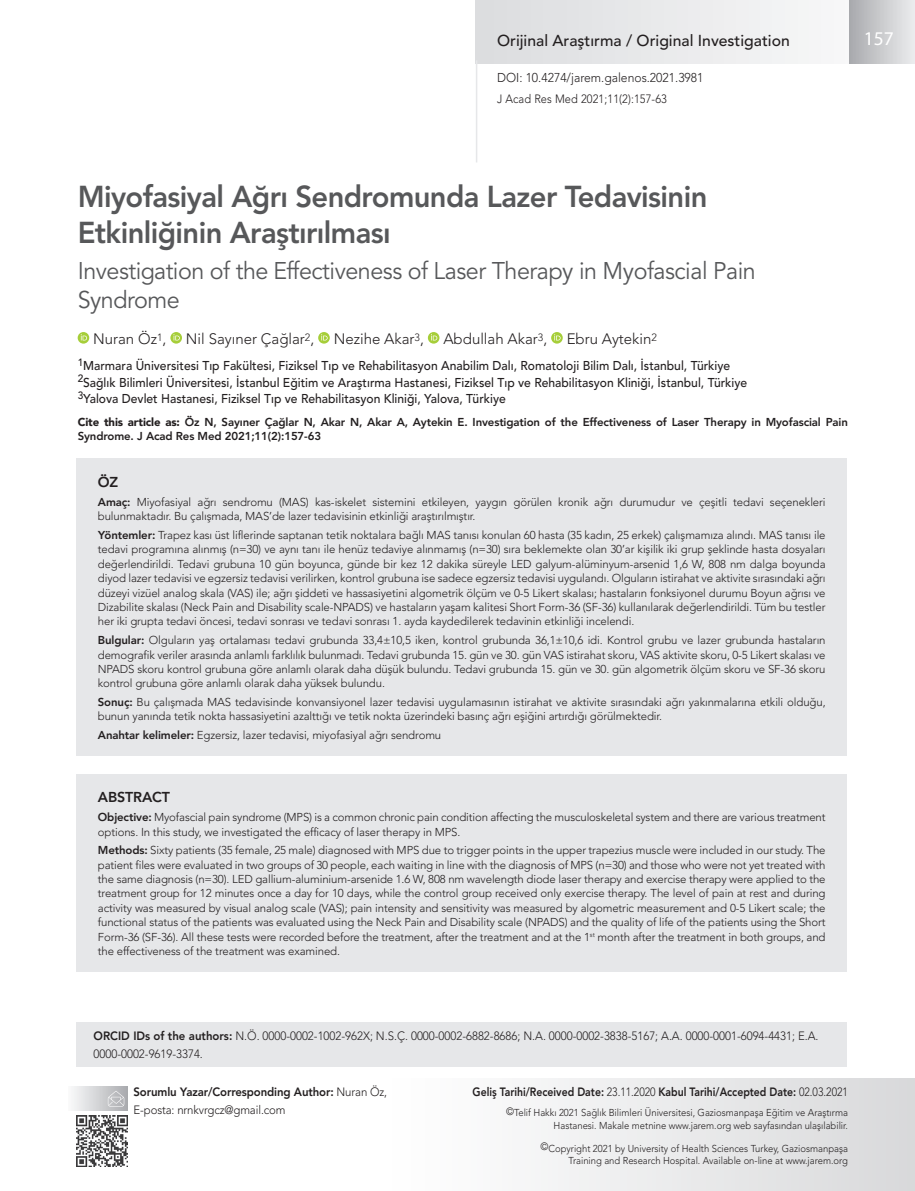
<style>
.page{position:relative;width:915px;height:1191px;background:#fff}
.page>*{position:absolute;margin:0;border:0;box-sizing:border-box;transform-origin:0 0}
._1__BASLIK{font:800 30px/36px "Avenir LT Std";letter-spacing:-.02em;color:#57585a}
._2__BASLIK{font:24px/28.8px "Avenir LT Std";letter-spacing:-.02em;color:#57585a}
.t1{font:19.5px "Myriad Hebrew";color:#fff}
.t2{font:500 15.75px "Avenir LT Std";color:#231f20}
.YAZARLAR{font:300 15px "Avenir LT Std";color:#231f20}
.ABSTRACT_YAZISI{font:800 14.25px "Avenir LT Std";letter-spacing:-.01em;color:#231f20}
.KURUM{font:500 12.75px "Avenir LT Std";color:#231f20;scale:.95 1}
.t3{font:300 12.75px "Avenir LT Std";color:#231f20;scale:.95 1}
.SAYFA_NO_ÜST{font:300 12px/18.8px "Avenir LT Std";color:#231f20;scale:.95 1}
.t4{font:800 12px "Avenir LT Std";color:#231f20;scale:.87 1}
.t5{font:800 12px "Avenir LT Std";color:#231f20;scale:.95 1}
.SAYFA_NO_ÜST-2{font:300 12px "Avenir LT Std";color:#231f20;scale:.92 1}
.ÖZET{font:300 11.4px/14.4px "Avenir LT Std";letter-spacing:-.01em;color:#231f20}
.CITE_AS{font:800 11.4px/14.4px "Avenir LT Std";letter-spacing:-.01em;color:#231f20}
.t6{font:300 10.05px/12.6px "Avenir LT Std";color:#231f20;text-align:right;scale:.95 1}
.s1{font-weight:900}
.s2{font-weight:800}
.s3{font-weight:300}
.s4{font-size:10.5px}
</style>
<div class="page">
<div style="left:385px;top:1078px;width:529px;height:113px;background:linear-gradient(to right,#fff,#d9d9db)"></div>
<div style="left:475px;top:0;width:439px;height:64px;background:linear-gradient(to bottom,#e9eaeb,#e9eaeb)"></div>
<hr style="left:475px;top:60px;width:2px;height:102px;background:#e6e7e9">
<div style="left:849px;top:0;width:65px;height:64px;background:linear-gradient(to right,#a9aaae,#ebeced)"></div>
<div style="left:68px;top:1086px;width:59px;height:24px;background:linear-gradient(to right,#f7f8f9,#b6b7ba)"></div>
<svg style="left:108px;top:1090px;width:16px;height:16px"></svg>
<img style="left:76px;top:1115px;width:51px;height:51px">
<svg style="left:78px;top:332px;width:11px;height:11px"></svg>
<svg style="left:81px;top:334px;width:6px;height:6px"></svg>
<svg style="left:170px;top:332px;width:12px;height:11px"></svg>
<svg style="left:173px;top:334px;width:7px;height:6px"></svg>
<svg style="left:318px;top:332px;width:11px;height:11px"></svg>
<svg style="left:321px;top:334px;width:6px;height:6px"></svg>
<svg style="left:427px;top:332px;width:12px;height:11px"></svg>
<svg style="left:431px;top:334px;width:6px;height:6px"></svg>
<svg style="left:551px;top:332px;width:11px;height:11px"></svg>
<svg style="left:554px;top:334px;width:6px;height:6px"></svg>
<div style="left:77px;top:774px;width:769px;height:198px;background:#e6e7e9"></div>
<div style="left:77px;top:459px;width:769px;height:297px;background:#e6e7e9"></div>
<div style="left:77px;top:1022px;width:769px;height:44px;background:#e6e7e9"></div>
<p class="t2" style="left:497px;top:31px;width:294px">Orijinal Araştırma / Original Investigation</p>
<p class="t3" style="left:497px;top:70px;width:219px">DOI: 10.4274/jarem.galenos.2021.3981</p>
<p class="SAYFA_NO_ÜST-2" style="left:497px;top:91px;width:186px">J Acad Res Med 2021;11(2):157-63</p>
<h3 class="t1" style="left:863px;top:28px;width:32px">157</h3>
<p class="_1__BASLIK" style="left:78px;top:179px;width:631px">Miyofasiyal Ağrı Sendromunda Lazer Tedavisinin<br>Etkinliğinin Araştırılması</p>
<p class="_2__BASLIK" style="left:78px;top:257px;width:679px">Investigation of the Effectiveness of Laser Therapy in Myofascial Pain<br>Syndrome</p>
<p class="YAZARLAR" style="left:93px;top:330px;width:75px">Nuran Öz<sup>1</sup>,</p>
<p class="YAZARLAR" style="left:186px;top:330px;width:130px">Nil Sayıner Çağlar<sup>2</sup>,</p>
<p class="YAZARLAR" style="left:333px;top:330px;width:92px">Nezihe Akar<sup>3</sup>,</p>
<p class="YAZARLAR" style="left:443px;top:330px;width:105px">Abdullah Akar<sup>3</sup>,</p>
<p class="YAZARLAR" style="left:566px;top:330px;width:92px">Ebru Aytekin<sup>2</sup></p>
<p class="KURUM" style="left:78px;top:358px;width:688px"><sup>1</sup>Marmara Üniversitesi Tıp Fakültesi, Fiziksel Tıp ve Rehabilitasyon Anabilim Dalı, Romatoloji Bilim Dalı, İstanbul, Türkiye</p>
<p class="KURUM" style="left:78px;top:375px;width:706px"><sup>2</sup>Sağlık Bilimleri Üniversitesi, İstanbul Eğitim ve Araştırma Hastanesi, Fiziksel Tıp ve Rehabilitasyon Kliniği, İstanbul, Türkiye</p>
<p class="KURUM" style="left:78px;top:391px;width:452px"><sup>3</sup>Yalova Devlet Hastanesi, Fiziksel Tıp ve Rehabilitasyon Kliniği, Yalova, Türkiye</p>
<p class="CITE_AS" style="left:78px;top:415px;width:771px"><span class="s1">Cite this article as:</span> Öz N, Sayıner Çağlar N, Akar N, Akar A, Aytekin E. Investigation of the Effectiveness of Laser Therapy in Myofascial Pain<br>Syndrome. J Acad Res Med 2021;11(2):157-63</p>
<p class="ABSTRACT_YAZISI" style="left:98px;top:474px;width:22px">ÖZ</p>
<p class="ÖZET" style="left:98px;top:495px;width:729px"><span class="s2">Amaç:</span> Miyofasiyal ağrı sendromu (MAS) kas-iskelet sistemini etkileyen, yaygın görülen kronik ağrı durumudur ve çeşitli tedavi seçenekleri bulunmaktadır. Bu çalışmada, MAS’de lazer tedavisinin etkinliği araştırılmıştır.</p>
<p class="ÖZET" style="left:98px;top:528px;width:729px;text-align:justify"><span class="s2">Yöntemler:</span> Trapez kası üst liflerinde saptanan tetik noktalara bağlı MAS tanısı konulan 60 hasta (35 kadın, 25 erkek) çalışmamıza alındı. MAS tanısı ile tedavi programına alınmış (n=30) ve aynı tanı ile henüz tedaviye alınmamış (n=30) sıra beklemekte olan 30’ar kişilik iki grup şeklinde hasta dosyaları değerlendirildi. Tedavi grubuna 10 gün boyunca, günde bir kez 12 dakika süreyle LED galyum-alüminyum-arsenid 1,6 W, 808 nm dalga boyunda diyod lazer tedavisi ve egzersiz tedavisi verilirken, kontrol grubuna ise sadece egzersiz tedavisi uygulandı. Olguların istirahat ve aktivite sırasındaki ağrı düzeyi vizüel analog skala (VAS) ile; ağrı şiddeti ve hassasiyetini algometrik ölçüm ve 0-5 Likert skalası; hastaların fonksiyonel durumu Boyun ağrısı ve Dizabilite skalası (Neck Pain and Disability scale-NPADS) ve hastaların yaşam kalitesi Short Form-36 (SF-36) kullanılarak değerlendirildi. Tüm bu testler her iki grupta tedavi öncesi, tedavi sonrası ve tedavi sonrası 1. ayda kaydedilerek tedavinin etkinliği incelendi.</p>
<p class="ÖZET" style="left:98px;top:633px;width:729px;text-align:justify"><span class="s2">Bulgular:</span> Olguların yaş ortalaması tedavi grubunda 33,4±10,5 iken, kontrol grubunda 36,1±10,6 idi. Kontrol grubu ve lazer grubunda hastaların demografik veriler arasında anlamlı farklılık bulunmadı. Tedavi grubunda 15. gün ve 30. gün VAS istirahat skoru, VAS aktivite skoru, 0-5 Likert skalası ve NPADS skoru kontrol grubuna göre anlamlı olarak daha düşük bulundu. Tedavi grubunda 15. gün ve 30. gün algometrik ölçüm skoru ve SF-36 skoru kontrol grubuna göre anlamlı olarak daha yüksek bulundu.</p>
<p class="ÖZET" style="left:98px;top:695px;width:729px"><span class="s2">Sonuç:</span> Bu çalışmada MAS tedavisinde konvansiyonel lazer tedavisi uygulamasının istirahat ve aktivite sırasındaki ağrı yakınmalarına etkili olduğu, bunun yanında tetik nokta hassasiyetini azalttığı ve tetik nokta üzerindeki basınç ağrı eşiğini artırdığı görülmektedir.</p>
<p class="ÖZET" style="left:98px;top:728px;width:345px"><span class="s2">Anahtar kelimeler:</span> Egzersiz, lazer tedavisi, miyofasiyal ağrı sendromu</p>
<p class="ABSTRACT_YAZISI" style="left:98px;top:789px;width:74px">ABSTRACT</p>
<p class="ÖZET" style="left:98px;top:810px;width:729px"><span class="s2">Objective:</span> Myofascial pain syndrome (MPS) is a common chronic pain condition affecting the musculoskeletal system and there are various treatment options. In this study, we investigated the efficacy of laser therapy in MPS.</p>
<p class="ÖZET" style="left:98px;top:843px;width:729px;text-align:justify"><span class="s2">Methods:</span> Sixty patients (35 female, 25 male) diagnosed with MPS due to trigger points in the upper trapezius muscle were included in our study. The patient files were evaluated in two groups of 30 people, each waiting in line with the diagnosis of MPS (n=30) and those who were not yet treated with the same diagnosis (n=30). LED gallium-aluminium-arsenide 1.6 W, 808 nm wavelength diode laser therapy and exercise therapy were applied to the treatment group for 12 minutes once a day for 10 days, while the control group received only exercise therapy. The level of pain at rest and during activity was measured by visual analog scale (VAS); pain intensity and sensitivity was measured by algometric measurement and 0-5 Likert scale; the functional status of the patients was evaluated using the Neck Pain and Disability scale (NPADS) and the quality of life of the patients using the Short Form-36 (SF-36). All these tests were recorded before the treatment, after the treatment and at the 1<sup>st</sup> month after the treatment in both groups, and the effectiveness of the treatment was examined.</p>
<p class="SAYFA_NO_ÜST" style="left:94px;top:1026px;width:764px"><span class="s2">ORCID IDs of the authors:</span> N.Ö. 0000-0002-1002-962X; N.S.Ç. 0000-0002-6882-8686; N.A. 0000-0002-3838-5167; A.A. 0000-0001-6094-4431; E.A.<br>0000-0002-9619-3374.</p>
<p class="t5" style="left:133px;top:1084px;width:268px">Sorumlu Yazar/Corresponding Author: <span class="s3">Nuran Öz,</span></p>
<p class="t4" style="left:472px;top:1084px;width:433px">Geliş Tarihi/Received Date: <span class="s3">23.11.2020</span> Kabul Tarihi/Accepted Date: <span class="s3">02.03.2021</span></p>
<p class="SAYFA_NO_ÜST" style="left:133px;top:1101px;width:161px">E-posta: nrnkvrgcz@gmail.com</p>
<p class="t6" style="left:506px;top:1106px;width:361px"><span class="s4">©</span>Telif Hakkı 2021 Sağlık Bilimleri Üniversitesi, Gaziosmanpaşa Eğitim ve Araştırma<br>Hastanesi. Makale metnine www.jarem.org web sayfasından ulaşılabilir.</p>
<p class="t6" style="left:540px;top:1141px;width:325px"><span class="s4">©</span>Copyright 2021 by University of Health Sciences Turkey, Gaziosmanpaşa<br>Training and Research Hospital. Available on-line at www.jarem.org</p>
</div>
